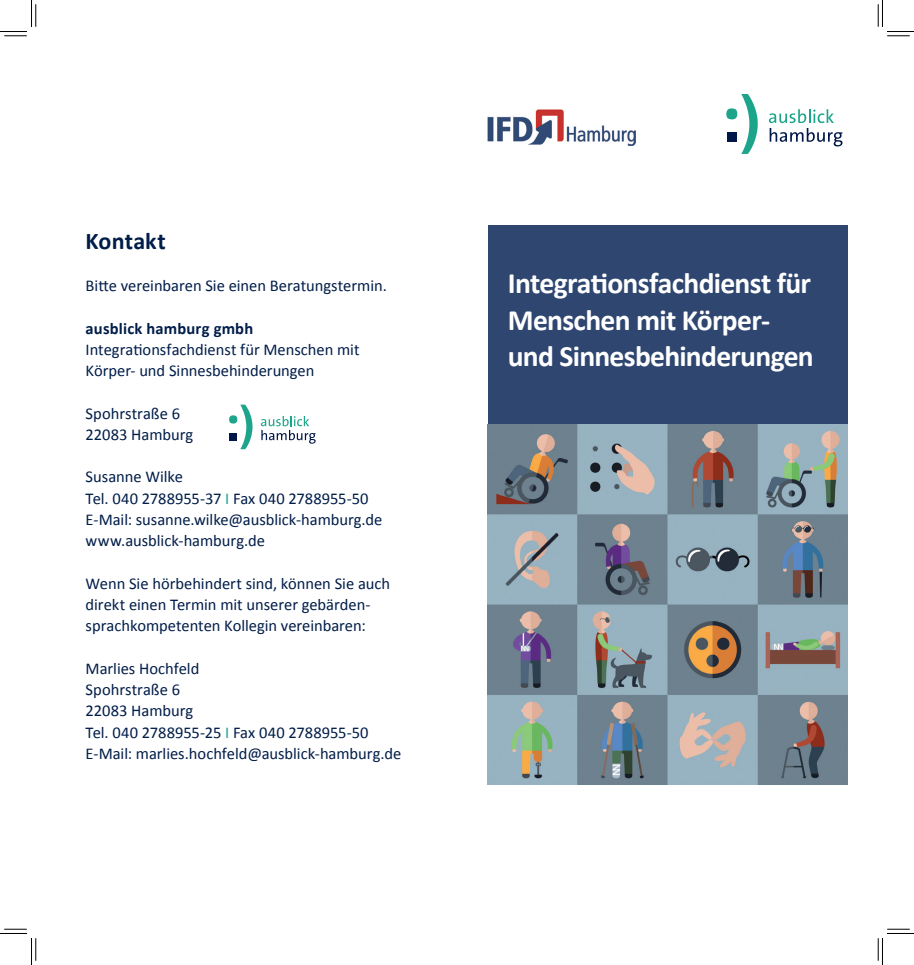
<style>
.page{position:relative;width:914px;height:965px;background:#fff}
.page>*{position:absolute;margin:0;border:0;box-sizing:border-box;transform-origin:0 0}
.t1{font:700 29.55px/36.6px "Calibri";letter-spacing:-.025em;color:#fff}
.t2{font:700 24px "Calibri";letter-spacing:.005em;color:#001d49}
.t3{font:16.5px/21.3px "Calibri";letter-spacing:-.005em;color:#001d49}
.t4{font:700 16.5px "Calibri";letter-spacing:.01em;color:#001d49}
.s1{color:#1ba68c}
</style>
<div class="page">
<svg style="left:229px;top:404px;width:23px;height:45px"></svg>
<div style="left:230px;top:433px;width:7px;height:7px;background:#00174a"></div>
<svg style="left:261px;top:416px;width:54px;height:27px"></svg>
<div style="left:488px;top:225px;width:359px;height:559px;background:#2e4670"></div>
<img style="left:488px;top:425px;width:359px;height:359px">
<svg style="left:726px;top:94px;width:31px;height:60px"></svg>
<div style="left:727px;top:132px;width:9px;height:10px;background:#00174a"></div>
<svg style="left:768px;top:109px;width:74px;height:37px"></svg>
<img style="left:488px;top:110px;width:147px;height:36px">
<svg style="left:0;top:0;width:36px;height:36px"></svg>
<svg style="left:0;top:928px;width:36px;height:36px"></svg>
<svg style="left:877px;top:0;width:36px;height:36px"></svg>
<svg style="left:877px;top:928px;width:36px;height:36px"></svg>
<h2 class="t2" style="left:86px;top:226px;width:82px">Kontakt</h2>
<p class="t3" style="left:86px;top:274px;width:303px">Bitte vereinbaren Sie einen Beratungstermin.</p>
<p class="t4" style="left:86px;top:318px;width:169px">ausblick hamburg gmbh</p>
<p class="t3" style="left:86px;top:338px;width:275px">Integrationsfachdienst für Menschen mit<br>Körper- und Sinnesbehinderungen</p>
<p class="t3" style="left:86px;top:402px;width:109px">Spohrstraße 6<br>22083 Hamburg</p>
<p class="t3" style="left:86px;top:465px;width:298px">Susanne Wilke<br>Tel. 040 2788955-37 <span class="s1">I</span> Fax 040 2788955-50<br>E-Mail: susanne.wilke@ausblick-hamburg.de www.ausblick-hamburg.de</p>
<p class="t3" style="left:86px;top:572px;width:306px">Wenn Sie hörbehindert sind, können Sie auch direkt einen Termin mit unserer gebärden&shy;sprachkompetenten Kollegin vereinbaren:</p>
<p class="t3" style="left:86px;top:657px;width:317px">Marlies Hochfeld<br>Spohrstraße 6<br>22083 Hamburg<br>Tel. 040 2788955-25 <span class="s1">I</span> Fax 040 2788955-50<br>E-Mail: marlies.hochfeld@ausblick-hamburg.de</p>
<h1 class="t1" style="left:508px;top:263px;width:307px">Integrationsfachdienst für<br>Menschen mit Körper&shy;und Sinnesbehinderungen</h1>
</div>
